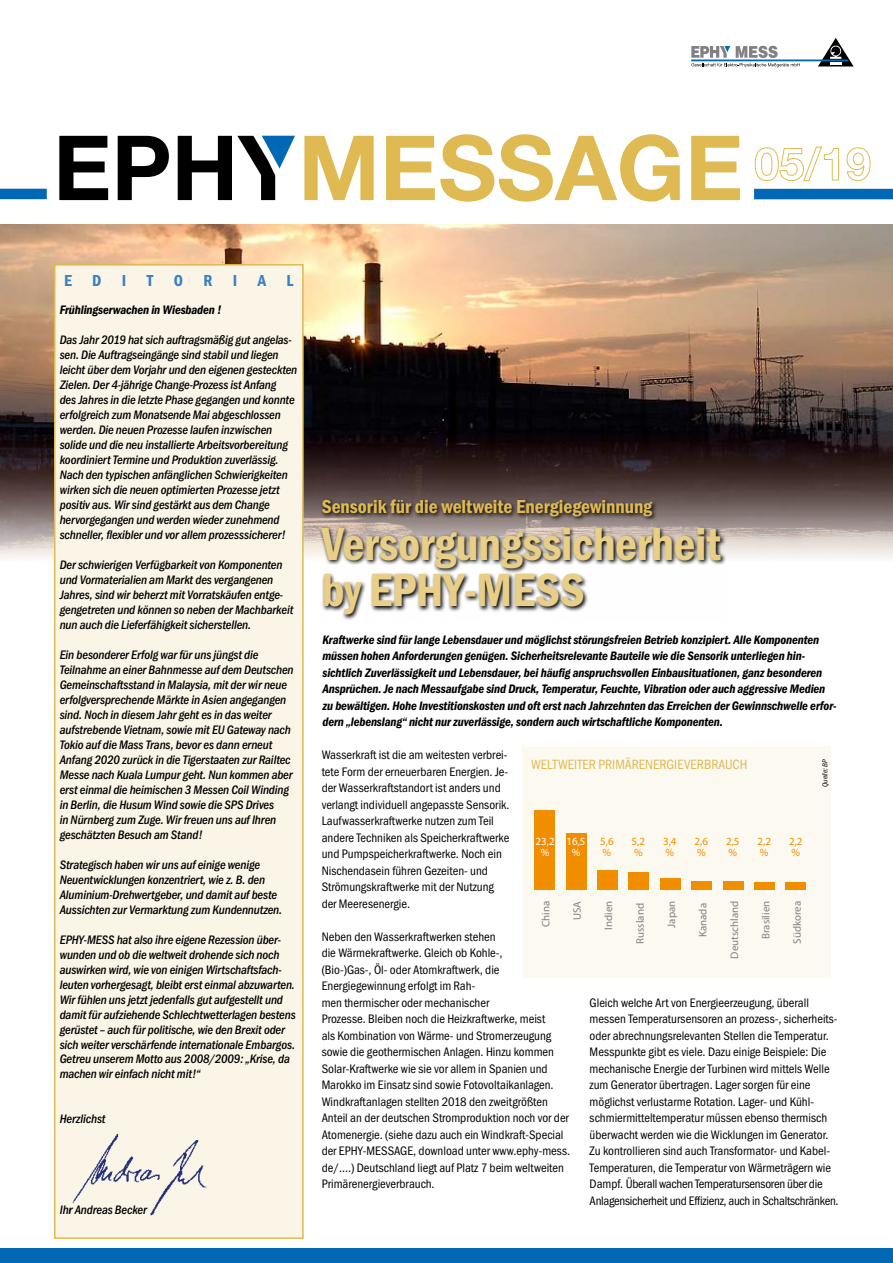
<style>
.page{position:relative;width:893px;height:1263px;background:#fff}
.page>*{position:absolute;margin:0;border:0;box-sizing:border-box;transform-origin:0 0}
.t1{font:600 condensed 48px/46.5px "Franklin Gothic";letter-spacing:-.01em;color:#e8ce87}
.t2{font:600 condensed 19.5px "Franklin Gothic";color:#dfba53}
.t3{font:600 condensed 16.5px "Franklin Gothic";letter-spacing:1.235em;color:#3b80c2}
.t4{font:condensed 13.95px "Franklin Gothic";color:#dfba53}
.t5{font:italic 500 condensed 12.75px/15px "Franklin Gothic";letter-spacing:-.01em;color:#000}
.t6{font:condensed 12.75px/16.5px "Franklin Gothic";color:#000}
.t7{font:italic 600 condensed 12.75px/16.5px "Franklin Gothic";letter-spacing:-.01em;color:#000}
.t8{font:10.95px "Myriad Pro";color:#818084}
.t9{font:10.95px/10.9px "Myriad Pro";color:#f18e00}
.t10{font:10.95px/10.9px "Myriad Pro";color:#fff;text-align:center}
.t11{font:italic condensed 7.5px "Franklin Gothic";letter-spacing:-.005em;color:#000}
</style>
<div class="page">
<img style="left:0;top:224px;width:893px;height:203px">
<div style="left:0;top:189px;width:47px;height:10px;background:#0068b5"></div>
<div style="left:754px;top:189px;width:139px;height:10px;background:#0068b5"></div>
<svg style="left:754px;top:146px;width:85px;height:35px"></svg>
<svg style="left:846px;top:147px;width:25px;height:34px"></svg>
<svg style="left:304px;top:134px;width:436px;height:68px"></svg>
<svg style="left:59px;top:136px;width:236px;height:64px"></svg>
<div style="left:0;top:1248px;width:893px;height:15px;background:#0068b5"></div>
<svg style="left:691px;top:38px;width:163px;height:29px"></svg>
<svg style="left:0;top:427px;width:893px;height:131px;background:#4c3e3e"></svg>
<div style="left:522px;top:746px;width:309px;height:232px;background:#fcf9f0"></div>
<div style="left:534px;top:810px;width:21px;height:80px;background:#f18e00"></div>
<div style="left:566px;top:833px;width:20px;height:57px;background:#f18e00"></div>
<div style="left:597px;top:871px;width:21px;height:19px;background:#f18e00"></div>
<div style="left:629px;top:872px;width:20px;height:18px;background:#f18e00"></div>
<div style="left:660px;top:878px;width:20px;height:12px;background:#f18e00"></div>
<div style="left:691px;top:881px;width:21px;height:9px;background:#f18e00"></div>
<div style="left:723px;top:881px;width:20px;height:9px;background:#f18e00"></div>
<div style="left:754px;top:882px;width:21px;height:8px;background:#f18e00"></div>
<div style="left:786px;top:882px;width:20px;height:8px;background:#f18e00"></div>
<div style="left:55px;top:265px;width:248px;height:973px;background:#fbf5e8"></div>
<div style="left:54px;top:264px;width:250px;height:975px;border:2px solid #dfba53"></div>
<img style="left:72px;top:1134px;width:135px;height:82px">
<svg style="left:319px;top:497px;width:408px;height:123px"></svg>
<p class="t3" style="left:64px;top:271px;width:231px">EDITORIAL</p>
<p class="t7" style="left:60px;top:301px;width:163px">Frühlingserwachen in Wiesbaden !</p>
<p class="t5" style="left:60px;top:332px;width:239px">Das Jahr 2019 hat sich auftragsmäßig gut angelas&shy;sen. Die Auftragseingänge sind stabil und liegen leicht über dem Vorjahr und den eigenen gesteckten Zielen. Der 4-jährige Change-Prozess ist Anfang<br>des Jahres in die letzte Phase gegangen und konnte erfolgreich zum Monatsende Mai abgeschlossen werden. Die neuen Prozesse laufen inzwischen solide und die neu installierte Arbeitsvorbereitung koordiniert Termine und Produktion zuverlässig.<br>Nach den typischen anfänglichen Schwierigkeiten wirken sich die neuen optimierten Prozesse jetzt positiv aus. Wir sind gestärkt aus dem Change hervorgegangen und werden wieder zunehmend schneller, flexibler und vor allem prozesssicherer!</p>
<p class="t5" style="left:60px;top:557px;width:235px">Der schwierigen Verfügbarkeit von Komponenten und Vormaterialien am Markt des vergangenen Jahres, sind wir beherzt mit Vorratskäufen entge&shy;gengetreten und können so neben der Machbarkeit nun auch die Lieferfähigkeit sicherstellen.</p>
<p class="t5" style="left:60px;top:647px;width:235px">Ein besonderer Erfolg war für uns jüngst die Teilnahme an einer Bahnmesse auf dem Deutschen Gemeinschaftsstand in Malaysia, mit der wir neue erfolgversprechende Märkte in Asien angegangen sind. Noch in diesem Jahr geht es in das weiter aufstrebende Vietnam, sowie mit EU Gateway nach Tokio auf die Mass Trans, bevor es dann erneut Anfang 2020 zurück in die Tigerstaaten zur Railtec Messe nach Kuala Lumpur geht. Nun kommen aber erst einmal die heimischen 3 Messen Coil Winding in Berlin, die Husum Wind sowie die SPS Drives<br>in Nürnberg zum Zuge. Wir freuen uns auf Ihren geschätzten Besuch am Stand!</p>
<p class="t5" style="left:60px;top:857px;width:224px">Strategisch haben wir uns auf einige wenige Neuentwicklungen konzentriert, wie z. B. den Aluminium-Drehwertgeber, und damit auf beste Aussichten zur Vermarktung zum Kundennutzen.</p>
<p class="t5" style="left:60px;top:932px;width:237px">EPHY-MESS hat also ihre eigene Rezession über&shy;wunden und ob die weltweit drohende sich noch auswirken wird, wie von einigen Wirtschaftsfach&shy;leuten vorhergesagt, bleibt erst einmal abzuwarten.<br>Wir fühlen uns jetzt jedenfalls gut aufgestellt und damit für aufziehende Schlechtwetterlagen bestens gerüstet – auch für politische, wie den Brexit oder sich weiter verschärfende internationale Embargos.<br>Getreu unserem Motto aus 2008/2009: „Krise, da machen wir einfach nicht mit!“</p>
<p class="t5" style="left:60px;top:1112px;width:47px">Herzlichst</p>
<p class="t5" style="left:60px;top:1202px;width:89px">Ihr Andreas Becker</p>
<h2 class="t2" style="left:322px;top:496px;width:332px">Sensorik für die weltweite Energiegewinnung</h2>
<h1 class="t1" style="left:322px;top:521px;width:401px">Versorgungssicherheit by EPHY-MESS</h1>
<p class="t7" style="left:322px;top:631px;width:516px">Kraftwerke sind für lange Lebensdauer und möglichst störungsfreien Betrieb konzipiert. Alle Komponenten müssen hohen Anforderungen genügen. Sicherheitsrelevante Bauteile wie die Sensorik unterliegen hin&shy;sichtlich Zuverlässigkeit und Lebensdauer, bei häufig anspruchsvollen Einbausituationen, ganz besonderen Ansprüchen. Je nach Messaufgabe sind Druck, Temperatur, Feuchte, Vibration oder auch aggressive Medien zu bewältigen. Hohe Investitionskosten und oft erst nach Jahrzehnten das Erreichen der Gewinnschwelle erfor&shy;dern „lebenslang“ nicht nur zuverlässige, sondern auch wirtschaftliche Komponenten.</p>
<p class="t6" style="left:322px;top:747px;width:189px">Wasserkraft ist die am weitesten verbrei&shy;tete Form der erneuerbaren Energien. Je&shy;der Wasserkraftstandort ist anders und verlangt individuell angepasste Sensorik.<br>Laufwasserkraftwerke nutzen zum Teil andere Techniken als Speicherkraftwerke und Pumpspeicherkraftwerke. Noch ein Nischendasein führen Gezeiten- und Strömungskraftwerke mit der Nutzung der Meeresenergie.</p>
<p class="t6" style="left:322px;top:928px;width:250px">Neben den Wasserkraftwerken stehen<br>die Wärmekraftwerke. Gleich ob Kohle-,<br>(Bio-)Gas-, Öl- oder Atomkraftwerk, die Energiegewinnung erfolgt im Rah-<br>men thermischer oder mechanischer<br>Prozesse. Bleiben noch die Heizkraftwerke, meist<br>als Kombination von Wärme- und Stromerzeugung sowie die geothermischen Anlagen. Hinzu kommen Solar-Kraftwerke wie sie vor allem in Spanien und Marokko im Einsatz sind sowie Fotovoltaikanlagen.<br>Windkraftanlagen stellten 2018 den zweitgrößten Anteil an der deutschen Stromproduktion noch vor der Atomenergie. (siehe dazu auch ein Windkraft-Special der EPHY-MESSAGE, download unter www.ephy-mess. de/....) Deutschland liegt auf Platz 7 beim weltweiten Primärenergieverbrauch.</p>
<p class="t4" style="left:531px;top:757px;width:218px">WELTWEITER PRIMÄRENERGIEVERBRAUCH</p>
<p class="t11" style="left:821px;top:787px;width:30px;rotate:-90deg">Quelle: BP</p>
<p class="t10" style="left:536px;top:836px;width:21px">23,2 %</p>
<p class="t10" style="left:566px;top:836px;width:21px">16,5 %</p>
<p class="t9" style="left:600px;top:836px;width:15px">5,6 %</p>
<p class="t9" style="left:632px;top:836px;width:15px">5,2 %</p>
<p class="t9" style="left:663px;top:836px;width:15px">3,4 %</p>
<p class="t9" style="left:695px;top:836px;width:15px">2,6 %</p>
<p class="t9" style="left:726px;top:836px;width:15px">2,5 %</p>
<p class="t9" style="left:758px;top:836px;width:15px">2,2 %</p>
<p class="t9" style="left:789px;top:836px;width:15px">2,2 %</p>
<p class="t8" style="left:539px;top:927px;width:28px;rotate:-90deg">China</p>
<p class="t8" style="left:570px;top:920px;width:21px;rotate:-90deg">USA</p>
<p class="t8" style="left:602px;top:930px;width:31px;rotate:-90deg">Indien</p>
<p class="t8" style="left:633px;top:944px;width:42px;rotate:-90deg">Russland</p>
<p class="t8" style="left:665px;top:928px;width:28px;rotate:-90deg">Japan</p>
<p class="t8" style="left:696px;top:937px;width:36px;rotate:-90deg">Kanada</p>
<p class="t8" style="left:728px;top:959px;width:59px;rotate:-90deg">Deutschland</p>
<p class="t8" style="left:759px;top:939px;width:40px;rotate:-90deg">Brasilien</p>
<p class="t8" style="left:790px;top:944px;width:44px;rotate:-90deg">Südkorea</p>
<p class="t6" style="left:590px;top:994px;width:250px">Gleich welche Art von Energieerzeugung, überall messen Temperatursensoren an prozess-, sicherheits&shy;oder abrechnungsrelevanten Stellen die Temperatur.<br>Messpunkte gibt es viele. Dazu einige Beispiele: Die mechanische Energie der Turbinen wird mittels Welle zum Generator übertragen. Lager sorgen für eine möglichst verlustarme Rotation. Lager- und Kühl&shy;schmiermitteltemperatur müssen ebenso thermisch überwacht werden wie die Wicklungen im Generator.<br>Zu kontrollieren sind auch Transformator- und Kabel-Temperaturen, die Temperatur von Wärmeträgern wie Dampf. Überall wachen Temperatursensoren über die Anlagensicherheit und Effizienz, auch in Schaltschränken.</p>
</div>
